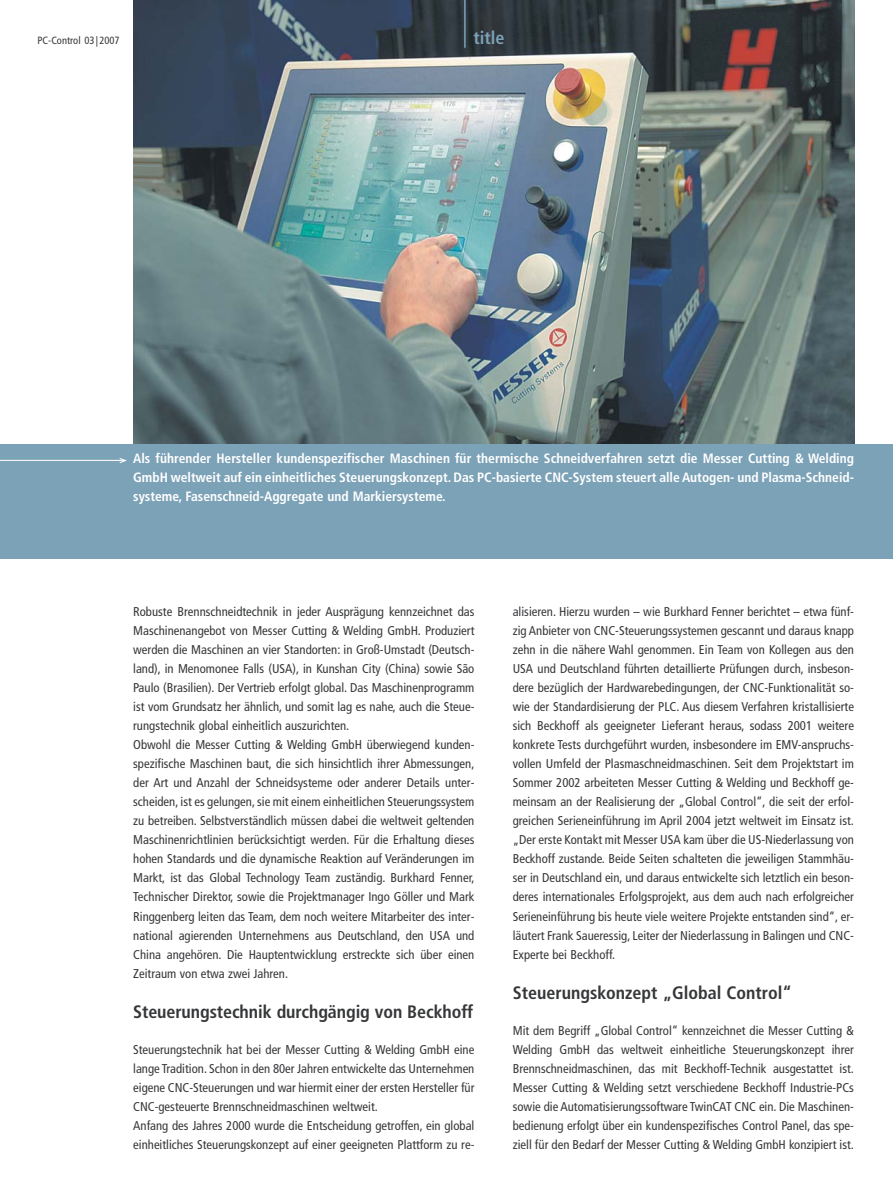
<style>
.page{position:relative;width:893px;height:1187px;background:#fff}
.page>*{position:absolute;margin:0;border:0;box-sizing:border-box;transform-origin:0 0}
.t1{font:700 condensed 18px "Frutiger";letter-spacing:-.005em;color:#363739}
.t2{font:700 condensed 18px "Frutiger";color:#7ca2b7}
.t3{font:700 condensed 13.5px/19px "Frutiger";color:#fff;text-align:justify}
.t4{font:condensed 12.75px/19px "Frutiger";color:#363739;text-align:justify}
.t5{font:condensed 10.5px "Frutiger";color:#363739}
</style>
<div class="page">
<img style="left:0;top:0;width:893px;height:559px">
<p class="t5" style="left:38px;top:36px;width:84px">PC-Control 03 | 2007</p>
<h1 class="t2" style="left:473px;top:30px;width:33px">title</h1>
<p class="t3" style="left:133px;top:450px;width:722px">Als führender Hersteller kundenspezifischer Maschinen für thermische Schneidverfahren setzt die Messer Cutting &amp; Welding GmbH weltweit auf ein einheitliches Steuerungskonzept. Das PC-basierte CNC-System steuert alle Autogen- und Plasma-Schneid&shy;systeme, Fasenschneid-Aggregate und Markiersysteme.</p>
<p class="t4" style="left:133px;top:602px;width:343px;text-align:left">Robuste Brennschneidtechnik in jeder Ausprägung kennzeichnet das Maschinenangebot von Messer Cutting &amp; Welding GmbH. Produziert werden die Maschinen an vier Standorten: in Groß-Umstadt (Deutsch&shy;land), in Menomonee Falls (USA), in Kunshan City (China) sowie São Paulo (Brasilien). Der Vertrieb erfolgt global. Das Maschinenprogramm ist vom Grundsatz her ähnlich, und somit lag es nahe, auch die Steue&shy;rungstechnik global einheitlich auszurichten.<br>Obwohl die Messer Cutting &amp; Welding GmbH überwiegend kunden&shy;spezifische Maschinen baut, die sich hinsichtlich ihrer Abmessungen, der Art und Anzahl der Schneidsysteme oder anderer Details unter&shy;scheiden, ist es gelungen, sie mit einem einheitlichen Steuerungssystem zu betreiben. Selbstverständlich müssen dabei die weltweit geltenden Maschinenrichtlinien berücksichtigt werden. Für die Erhaltung dieses hohen Standards und die dynamische Reaktion auf Veränderungen im Markt, ist das Global Technology Team zuständig. Burkhard Fenner, Technischer Direktor, sowie die Projektmanager Ingo Göller und Mark Ringgenberg leiten das Team, dem noch weitere Mitarbeiter des inter&shy;national agierenden Unternehmens aus Deutschland, den USA und China angehören. Die Hauptentwicklung erstreckte sich über einen Zeitraum von etwa zwei Jahren.</p>
<h1 class="t1" style="left:133px;top:1004px;width:342px">Steuerungstechnik durchgängig von Beckhoff</h1>
<p class="t4" style="left:133px;top:1041px;width:343px;text-align:left">Steuerungstechnik hat bei der Messer Cutting &amp; Welding GmbH eine lange Tradition. Schon in den 80er Jahren entwickelte das Unternehmen eigene CNC-Steuerungen und war hiermit einer der ersten Hersteller für CNC-gesteuerte Brennschneidmaschinen weltweit.<br>Anfang des Jahres 2000 wurde die Entscheidung getroffen, ein global einheitliches Steuerungskonzept auf einer geeigneten Plattform zu re-</p>
<p class="t4" style="left:513px;top:602px;width:343px">alisieren. Hierzu wurden – wie Burkhard Fenner berichtet – etwa fünf&shy;zig Anbieter von CNC-Steuerungssystemen gescannt und daraus knapp zehn in die nähere Wahl genommen. Ein Team von Kollegen aus den USA und Deutschland führten detaillierte Prüfungen durch, insbeson&shy;dere bezüglich der Hardwarebedingungen, der CNC-Funktionalität so&shy;wie der Standardisierung der PLC. Aus diesem Verfahren kristallisierte sich Beckhoff als geeigneter Lieferant heraus, sodass 2001 weitere konkrete Tests durchgeführt wurden, insbesondere im EMV-anspruchs&shy;vollen Umfeld der Plasmaschneidmaschinen. Seit dem Projektstart im Sommer 2002 arbeiteten Messer Cutting &amp; Welding und Beckhoff ge&shy;meinsam an der Realisierung der „Global Control“, die seit der erfol&shy;greichen Serieneinführung im April 2004 jetzt weltweit im Einsatz ist. „Der erste Kontakt mit Messer USA kam über die US-Niederlassung von Beckhoff zustande. Beide Seiten schalteten die jeweiligen Stammhäu&shy;ser in Deutschland ein, und daraus entwickelte sich letztlich ein beson&shy;deres internationales Erfolgsprojekt, aus dem auch nach erfolgreicher Serieneinführung bis heute viele weitere Projekte entstanden sind“, er&shy;läutert Frank Saueressig, Leiter der Niederlassung in Balingen und CNC-Experte bei Beckhoff.</p>
<h1 class="t1" style="left:513px;top:985px;width:280px">Steuerungskonzept „Global Control“</h1>
<p class="t4" style="left:513px;top:1022px;width:343px">Mit dem Begriff „Global Control“ kennzeichnet die Messer Cutting &amp; Welding GmbH das weltweit einheitliche Steuerungskonzept ihrer Brennschneidmaschinen, das mit Beckhoff-Technik ausgestattet ist.<br>Messer Cutting &amp; Welding setzt verschiedene Beckhoff Industrie-PCs sowie die Automatisierungssoftware TwinCAT CNC ein. Die Maschinen&shy;bedienung erfolgt über ein kundenspezifisches Control Panel, das spe&shy;ziell für den Bedarf der Messer Cutting &amp; Welding GmbH konzipiert ist.</p>
</div>
